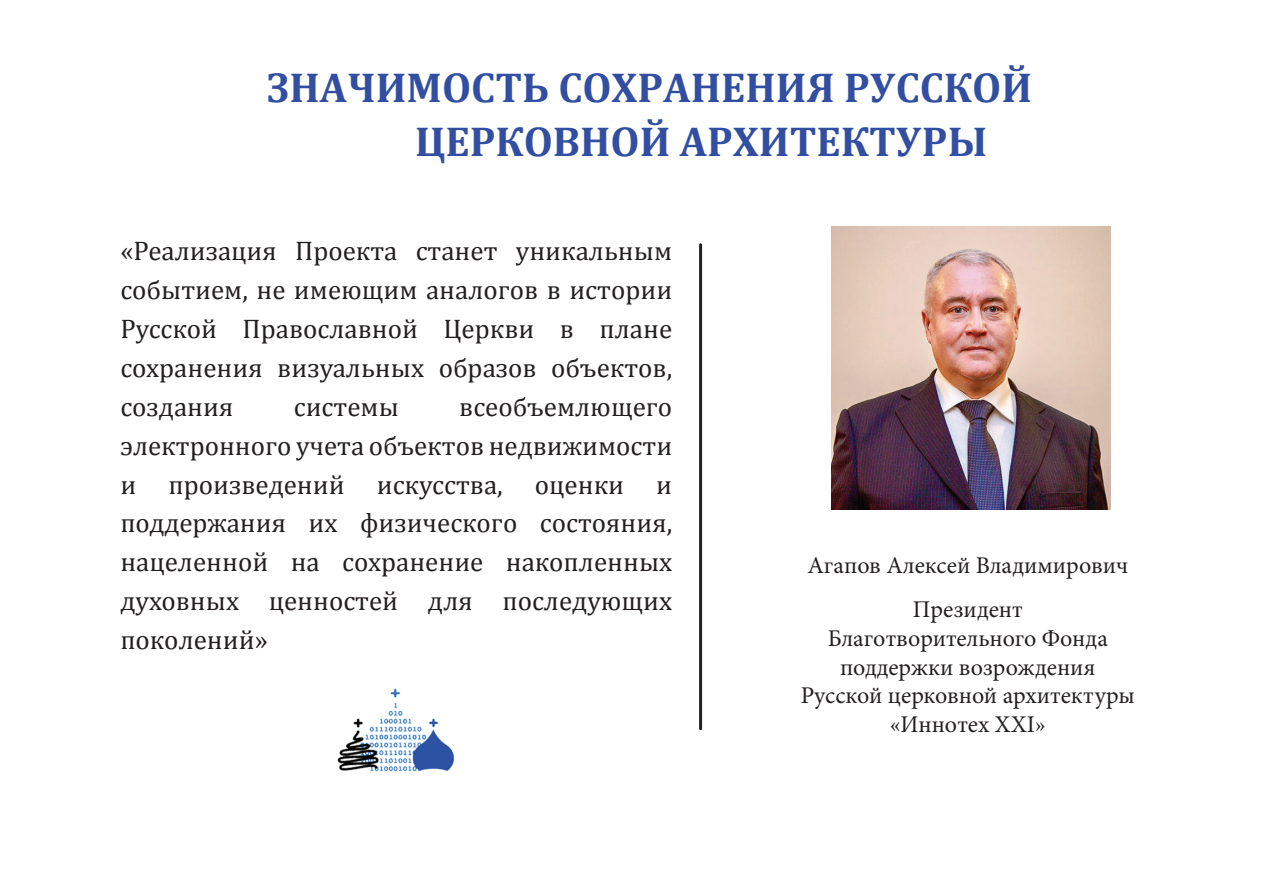
<style>
.page{position:relative;width:1263px;height:893px;background:#fff}
.page>*{position:absolute;margin:0;border:0;box-sizing:border-box;transform-origin:0 0}
.t1{font:700 42px/54px "Cambria";color:#324ea1}
.t2{font:27px/39px "Cambria";color:#231f20;text-align:justify}
.t3{font:24px/28.8px "Minion Pro";color:#231f20;text-align:center}
</style>
<div class="page">
<img style="left:831px;top:226px;width:279px;height:284px">
<hr style="left:699px;top:245px;width:3px;height:484px;background:#231f20">
<img style="left:337px;top:688px;width:118px;height:84px">
<h1 class="t1" style="left:415px;top:59px;width:618px;text-indent:-148px">ЗНАЧИМОСТЬ СОХРАНЕНИЯ РУССКОЙ<br>ЦЕРКОВНОЙ АРХИТЕКТУРЫ</h1>
<p class="t2" style="left:120px;top:231px;width:553px">«Реализация Проекта станет уникальным событием, не имеющим аналогов в истории Русской Православной Церкви в плане сохранения визуальных образов объектов, создания</p>
<p class="t2" style="left:120px;top:387px;width:553px;text-indent:339px">всеобъемлющего электронного учета объектов недвижимости и произведений искусства, оценки и поддержания их физического состояния, нацеленной на сохранение накопленных духовных ценностей для последующих поколений»</p>
<p class="t2" style="left:294px;top:387px;width:107px">системы</p>
<p class="t3" style="left:807px;top:544px;width:322px;line-height:43.8px">Агапов Алексей Владимирович<br>Президент</p>
<p class="t3" style="left:801px;top:624px;width:336px">Благотворительного Фонда поддержки возрождения<br>Русской церковной архитектуры «Иннотех XXI»</p>
</div>
